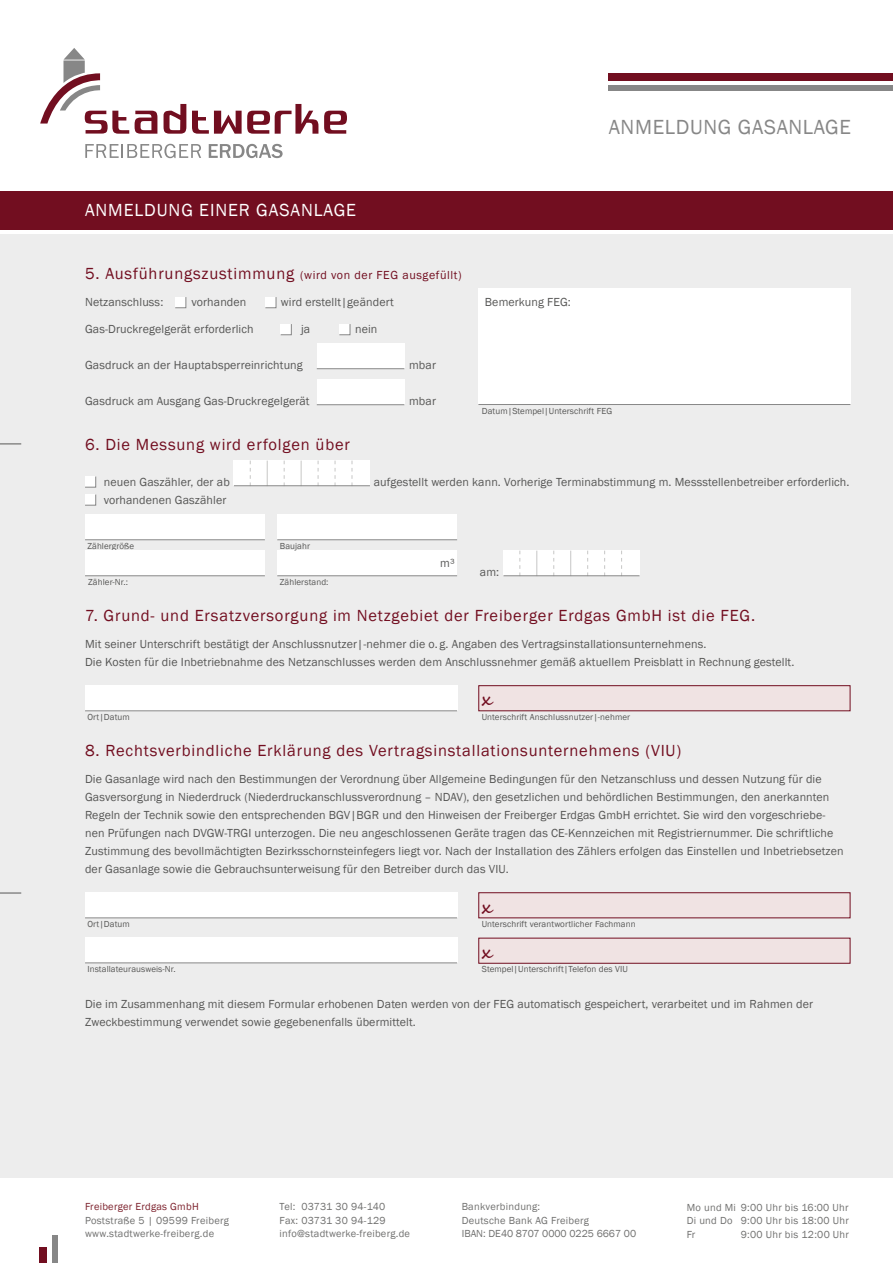
<style>
.page{position:relative;width:893px;height:1263px;background:#fff}
.page>*{position:absolute;margin:0;border:0;box-sizing:border-box;transform-origin:0 0}
.t1{font:21px "Franklin Gothic";letter-spacing:.03em;color:#878787}
.t2{font:18px "Franklin Gothic";letter-spacing:.05em;color:#fff}
.t3{font:18px "Segoe Script";color:#720e20}
.t4{font:16.5px "Franklin Gothic";letter-spacing:.05em;color:#720e20}
.t5{font:16.5px "Franklin Gothic";letter-spacing:.05em;color:#fff}
.t6{font:12px/18px "Franklin Gothic";letter-spacing:.01em;color:#575756}
.t7{font:12px "Franklin Gothic";letter-spacing:.05em;color:#720e20}
.t8{font:10.5px/13.5px "Franklin Gothic";letter-spacing:.025em;color:#70706f}
.t9{font:10.5px "Franklin Gothic";letter-spacing:.025em;color:#7d222d}
.t10{font:9px "Franklin Gothic";letter-spacing:.01em;color:#575756}
.s1{font-size:16.5px}
</style>
<div class="page">
<div style="left:0;top:235px;width:893px;height:943px;background:#ededed"></div>
<div style="left:609px;top:73px;width:284px;height:7px;background:#720e20"></div>
<div style="left:40px;top:1247px;width:7px;height:16px;background:#720e20"></div>
<div style="left:0;top:192px;width:893px;height:38px;background:#720e20"></div>
<div style="left:609px;top:85px;width:284px;height:6px;background:#878787"></div>
<div style="left:52px;top:1235px;width:6px;height:28px;background:#878787"></div>
<svg style="left:0;top:893px;width:21px;height:1px"></svg>
<svg style="left:0;top:444px;width:21px;height:1px"></svg>
<div style="left:478px;top:288px;width:372px;height:117px;background:#fff"></div>
<hr style="left:478px;top:404px;width:372px;height:1px;background:#878787">
<div style="left:277px;top:551px;width:180px;height:25px;background:#fff"></div>
<hr style="left:277px;top:575px;width:180px;height:1px;background:#878787">
<svg style="left:175px;top:297px;width:12px;height:11px"></svg>
<svg style="left:85px;top:476px;width:11px;height:12px"></svg>
<svg style="left:85px;top:494px;width:11px;height:12px"></svg>
<svg style="left:265px;top:297px;width:12px;height:11px"></svg>
<svg style="left:280px;top:324px;width:12px;height:11px"></svg>
<svg style="left:339px;top:324px;width:12px;height:11px"></svg>
<div style="left:317px;top:344px;width:87px;height:25px;background:#fff"></div>
<hr style="left:317px;top:368px;width:87px;height:1px;background:#878787">
<div style="left:317px;top:380px;width:87px;height:25px;background:#fff"></div>
<hr style="left:317px;top:404px;width:87px;height:1px;background:#878787">
<div style="left:277px;top:515px;width:180px;height:25px;background:#fff"></div>
<hr style="left:277px;top:539px;width:180px;height:1px;background:#878787">
<div style="left:85px;top:515px;width:180px;height:25px;background:#fff"></div>
<hr style="left:85px;top:539px;width:180px;height:1px;background:#878787">
<div style="left:85px;top:551px;width:180px;height:25px;background:#fff"></div>
<hr style="left:85px;top:575px;width:180px;height:1px;background:#878787">
<div style="left:85px;top:686px;width:372px;height:25px;background:#fff"></div>
<hr style="left:85px;top:710px;width:372px;height:1px;background:#878787">
<div style="left:85px;top:893px;width:372px;height:25px;background:#fff"></div>
<hr style="left:85px;top:917px;width:372px;height:1px;background:#878787">
<div style="left:85px;top:938px;width:372px;height:25px;background:#fff"></div>
<hr style="left:85px;top:962px;width:372px;height:1px;background:#878787">
<div style="left:234px;top:461px;width:136px;height:25px;background:#fff"></div>
<svg style="left:250px;top:461px;width:1px;height:24px"></svg>
<svg style="left:267px;top:461px;width:1px;height:24px"></svg>
<svg style="left:284px;top:461px;width:1px;height:24px"></svg>
<svg style="left:301px;top:461px;width:1px;height:24px"></svg>
<svg style="left:318px;top:461px;width:1px;height:24px"></svg>
<svg style="left:335px;top:461px;width:1px;height:24px"></svg>
<svg style="left:352px;top:461px;width:1px;height:24px"></svg>
<hr style="left:234px;top:485px;width:136px;height:1px;background:#878787">
<div style="left:503px;top:551px;width:136px;height:25px;background:#fff"></div>
<svg style="left:519px;top:551px;width:1px;height:24px"></svg>
<svg style="left:536px;top:551px;width:1px;height:24px"></svg>
<svg style="left:553px;top:551px;width:1px;height:24px"></svg>
<svg style="left:570px;top:551px;width:1px;height:24px"></svg>
<svg style="left:587px;top:551px;width:1px;height:24px"></svg>
<svg style="left:604px;top:551px;width:1px;height:24px"></svg>
<svg style="left:621px;top:551px;width:1px;height:24px"></svg>
<hr style="left:503px;top:575px;width:136px;height:1px;background:#878787">
<div style="left:478px;top:685px;width:372px;height:26px;background:#f0e3e3;border:1px solid #720e20"></div>
<div style="left:478px;top:892px;width:372px;height:26px;background:#f0e3e3;border:1px solid #720e20"></div>
<div style="left:478px;top:938px;width:372px;height:26px;background:#f0e3e3;border:1px solid #720e20"></div>
<svg style="left:40px;top:48px;width:89px;height:86px"></svg>
<svg style="left:135px;top:111px;width:22px;height:23px"></svg>
<svg style="left:164px;top:104px;width:22px;height:30px"></svg>
<svg style="left:192px;top:104px;width:126px;height:30px"></svg>
<svg style="left:324px;top:111px;width:23px;height:23px"></svg>
<svg style="left:85px;top:144px;width:116px;height:14px"></svg>
<svg style="left:209px;top:144px;width:74px;height:14px"></svg>
<h2 class="t2" style="left:85px;top:199px;width:273px">ANMELDUNG EINER GASANLAGE</h2>
<h3 class="t5" style="left:85px;top:200px;width:250px">ANMELDUNG EINER GASANLAGE</h3>
<h1 class="t1" style="left:609px;top:114px;width:244px">ANMELDUNG GASANLAGE</h1>
<p class="t7" style="left:85px;top:268px;width:378px"><span class="s1">5. Ausführungszustimmung</span> (wird von der FEG ausgefüllt)</p>
<p class="t6" style="left:85px;top:293px;width:80px">Netzanschluss:</p>
<p class="t6" style="left:192px;top:293px;width:56px">vorhanden</p>
<p class="t6" style="left:281px;top:293px;width:115px">wird erstellt|geändert</p>
<p class="t6" style="left:485px;top:293px;width:88px">Bemerkung FEG:</p>
<p class="t6" style="left:85px;top:320px;width:170px">Gas-Druckregelgerät erforderlich</p>
<p class="t6" style="left:301px;top:320px;width:11px">ja</p>
<p class="t6" style="left:355px;top:320px;width:24px">nein</p>
<p class="t6" style="left:85px;top:356px;width:219px">Gasdruck an der Hauptabsperreinrichtung</p>
<p class="t6" style="left:409px;top:356px;width:28px">mbar</p>
<p class="t6" style="left:85px;top:392px;width:226px">Gasdruck am Ausgang Gas-Druckregelgerät</p>
<p class="t6" style="left:409px;top:392px;width:28px">mbar</p>
<p class="t10" style="left:482px;top:405px;width:132px">Datum|Stempel|Unterschrift FEG</p>
<h3 class="t4" style="left:85px;top:434px;width:266px">6. Die Messung wird erfolgen über</h3>
<p class="t6" style="left:104px;top:473px;width:127px">neuen Gaszähler, der ab</p>
<p class="t6" style="left:374px;top:473px;width:477px">aufgestellt werden kann. Vorherige Terminabstimmung m. Messstellenbetreiber erforderlich.</p>
<p class="t6" style="left:104px;top:491px;width:124px">vorhandenen Gaszähler</p>
<p class="t10" style="left:87px;top:540px;width:48px">Zählergröße</p>
<p class="t10" style="left:280px;top:540px;width:32px">Baujahr</p>
<p class="t6" style="left:440px;top:554px;width:16px">m³</p>
<p class="t6" style="left:480px;top:563px;width:21px">am:</p>
<p class="t10" style="left:88px;top:576px;width:41px">Zähler-Nr.:</p>
<p class="t10" style="left:280px;top:576px;width:50px">Zählerstand:</p>
<h3 class="t4" style="left:85px;top:605px;width:672px">7. Grund- und Ersatzversorgung im Netzgebiet der Freiberger Erdgas GmbH ist die FEG.</h3>
<p class="t6" style="left:85px;top:635px;width:711px">Mit seiner Unterschrift bestätigt der Anschlussnutzer|-nehmer die o. g. Angaben des Vertragsinstallationsunternehmens.<br>Die Kosten für die Inbetriebnahme des Netzanschlusses werden dem Anschlussnehmer gemäß aktuellem Preisblatt in Rechnung gestellt.</p>
<h2 class="t3" style="left:481px;top:685px;width:14px">x</h2>
<p class="t10" style="left:87px;top:712px;width:44px">Ort|Datum</p>
<p class="t10" style="left:482px;top:712px;width:150px">Unterschrift Anschlussnutzer|-nehmer</p>
<h3 class="t4" style="left:85px;top:740px;width:598px">8. Rechtsverbindliche Erklärung des Vertragsinstallationsunternehmens (VIU)</h3>
<p class="t6" style="left:85px;top:770px;width:760px">Die Gasanlage wird nach den Bestimmungen der Verordnung über Allgemeine Bedingungen für den Netzanschluss und dessen Nutzung für die Gasversorgung in Niederdruck (Niederdruckanschlussverordnung – NDAV), den gesetzlichen und behördlichen Bestimmungen, den anerkannten Regeln der Technik sowie den entsprechenden BGV|BGR und den Hinweisen der Freiberger Erdgas GmbH errichtet. Sie wird den vorgeschriebe&shy;nen Prüfungen nach DVGW-TRGI unterzogen. Die neu angeschlossenen Geräte tragen das CE-Kennzeichen mit Registriernummer. Die schriftliche Zustimmung des bevollmächtigten Bezirksschornsteinfegers liegt vor. Nach der Installation des Zählers erfolgen das Einstellen und Inbetriebsetzen der Gasanlage sowie die Gebrauchsunterweisung für den Betreiber durch das VIU.</p>
<h2 class="t3" style="left:481px;top:892px;width:14px">x</h2>
<h2 class="t3" style="left:481px;top:937px;width:14px">x</h2>
<p class="t10" style="left:87px;top:919px;width:44px">Ort|Datum</p>
<p class="t10" style="left:482px;top:919px;width:155px">Unterschrift verantwortlicher Fachmann</p>
<p class="t10" style="left:87px;top:964px;width:90px">Installateurausweis-Nr.</p>
<p class="t10" style="left:482px;top:964px;width:147px">Stempel|Unterschrift|Telefon des VIU</p>
<p class="t6" style="left:85px;top:995px;width:729px">Die im Zusammenhang mit diesem Formular erhobenen Daten werden von der FEG automatisch gespeichert, verarbeitet und im Rahmen der<br>Zweckbestimmung verwendet sowie gegebenenfalls übermittelt.</p>
<p class="t9" style="left:85px;top:1200px;width:115px">Freiberger Erdgas GmbH</p>
<p class="t8" style="left:85px;top:1214px;width:145px">Poststraße 5 | 09599 Freiberg www.stadtwerke-freiberg.de</p>
<p class="t8" style="left:280px;top:1200px;width:132px">Tel: 03731 30 94-140<br>Fax: 03731 30 94-129 info@stadtwerke-freiberg.de</p>
<p class="t8" style="left:462px;top:1200px;width:176px">Bankverbindung:<br>Deutsche Bank AG Freiberg<br>IBAN: DE40 8707 0000 0225 6667 00</p>
<p class="t8" style="left:687px;top:1200px;width:164px;text-align:justify">Mo und Mi 9:00 Uhr bis 16:00 Uhr Di und Do 9:00 Uhr bis 18:00 Uhr Fr</p>
<p class="t8" style="left:741px;top:1227px;width:110px">9:00 Uhr bis 12:00 Uhr</p>
</div>
